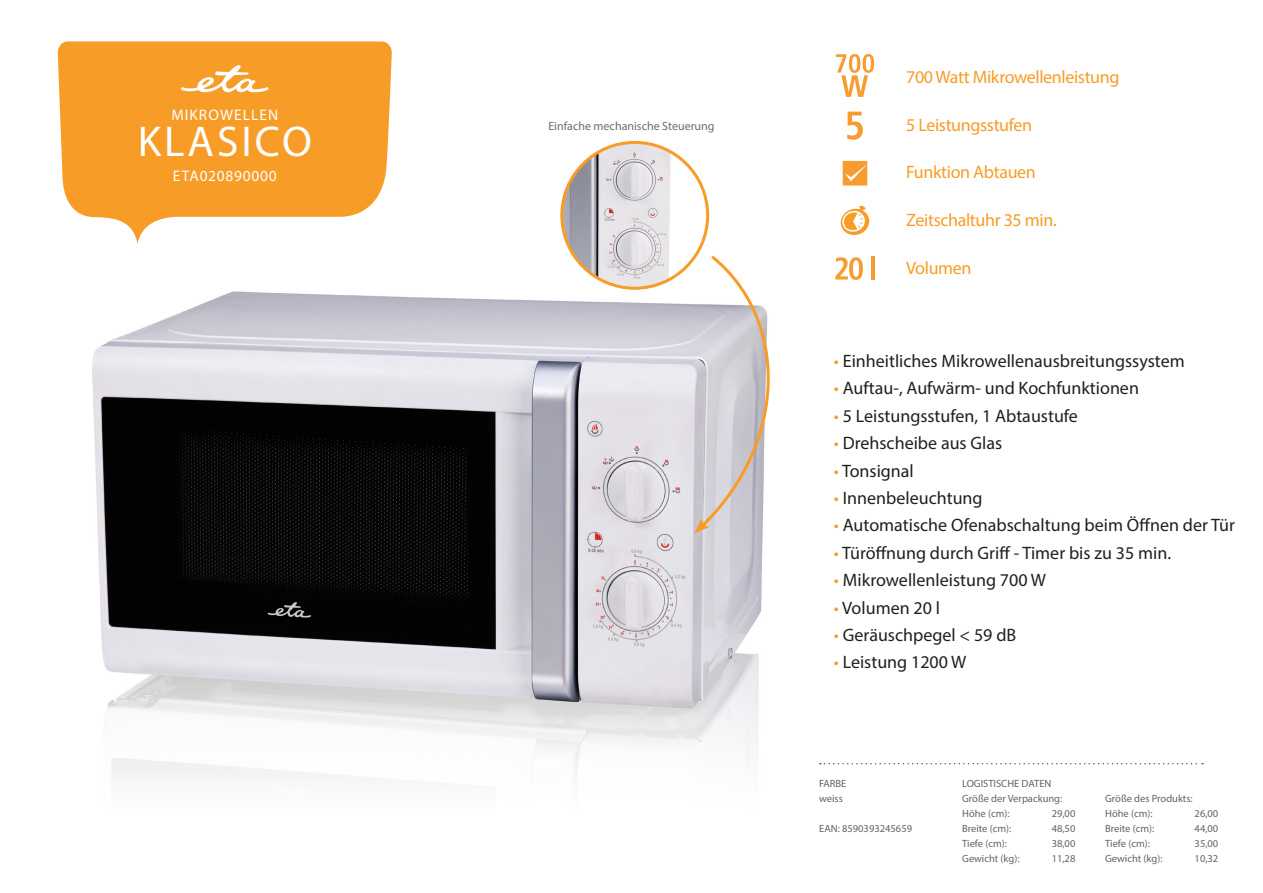
<style>
.page{position:relative;width:1263px;height:893px;background:#fff}
.page>*{position:absolute;margin:0;border:0;box-sizing:border-box;transform-origin:0 0}
.t1{font:43.2px "Myriad Pro";letter-spacing:.07em;color:#fff}
.t2{font:18px "Myriad Pro";color:#231f20}
.t3{font:18px "Myriad Pro";letter-spacing:-.02em;color:#f89c28}
.t4{font:15.45px "Myriad Pro";letter-spacing:.05em;color:#fff}
.t5{font:15.45px "Myriad Pro";letter-spacing:.07em;color:#fff}
.t6{font:12px "Myriad Pro";color:#6c6d70}
.t7{font:10.5px "Myriad Pro";color:#636366}
.s1{color:#f89c28}
</style>
<div class="page">
<img style="left:92px;top:288px;width:671px;height:491px">
<svg style="left:58px;top:41px;width:334px;height:203px;fill:#f89c28"></svg>
<svg style="left:820px;top:763px;width:383px;height:1px"></svg>
<svg style="left:181px;top:65px;width:87px;height:27px"></svg>
<svg style="left:843px;top:161px;width:24px;height:25px"></svg>
<svg style="left:836px;top:54px;width:38px;height:43px"></svg>
<svg style="left:847px;top:112px;width:16px;height:28px"></svg>
<svg style="left:835px;top:257px;width:28px;height:23px"></svg>
<hr style="left:871px;top:256px;width:3px;height:24px;background:#f89b31">
<svg style="left:840px;top:209px;width:30px;height:26px"></svg>
<svg style="left:842px;top:211px;width:23px;height:21px"></svg>
<svg style="left:844px;top:206px;width:22px;height:26px"></svg>
<svg style="left:694px;top:253px;width:76px;height:281px"></svg>
<img style="left:563px;top:142px;width:131px;height:146px">
<div style="left:560px;top:141px;width:149px;height:149px;border:3px solid #f89c28;border-radius:50%"></div>
<p class="t5" style="left:171px;top:105px;width:108px">MIKROWELLEN</p>
<p class="t1" style="left:138px;top:115px;width:176px">KLASICO</p>
<p class="t4" style="left:173px;top:167px;width:105px">ETA020890000</p>
<p class="t6" style="left:548px;top:119px;width:168px">Einfache mechanische Steuerung</p>
<p class="t3" style="left:906px;top:66px;width:215px">700 Watt Mikrowellenleistung</p>
<p class="t3" style="left:906px;top:114px;width:127px">5 Leistungsstufen</p>
<p class="t3" style="left:906px;top:161px;width:131px">Funktion Abtauen</p>
<p class="t3" style="left:906px;top:209px;width:152px">Zeitschaltuhr 35 min.</p>
<p class="t3" style="left:906px;top:256px;width:67px">Volumen</p>
<p class="t2" style="left:834px;top:350px;width:352px"><span class="s1">•</span> Einheitliches Mikrowellenausbreitungssystem</p>
<p class="t2" style="left:834px;top:377px;width:307px"><span class="s1">•</span> Auftau-, Aufwärm- und Kochfunktionen</p>
<p class="t2" style="left:834px;top:405px;width:246px"><span class="s1">•</span> 5 Leistungsstufen, 1 Abtaustufe</p>
<p class="t2" style="left:834px;top:432px;width:170px"><span class="s1">•</span> Drehscheibe aus Glas</p>
<p class="t2" style="left:834px;top:459px;width:81px"><span class="s1">•</span> Tonsignal</p>
<p class="t2" style="left:834px;top:487px;width:150px"><span class="s1">•</span> Innenbeleuchtung</p>
<p class="t2" style="left:834px;top:514px;width:402px"><span class="s1">•</span> Automatische Ofenabschaltung beim Öffnen der Tür</p>
<p class="t2" style="left:834px;top:542px;width:339px"><span class="s1">•</span> Türöffnung durch Griff - Timer bis zu 35 min.</p>
<p class="t2" style="left:834px;top:569px;width:214px"><span class="s1">•</span> Mikrowellenleistung 700 W</p>
<p class="t2" style="left:834px;top:596px;width:108px"><span class="s1">•</span> Volumen 20 l</p>
<p class="t2" style="left:834px;top:624px;width:184px"><span class="s1">•</span> Geräuschpegel &lt; 59 dB</p>
<p class="t2" style="left:834px;top:651px;width:134px"><span class="s1">•</span> Leistung 1200 W</p>
<p class="t7" style="left:819px;top:777px;width:29px">FARBE</p>
<p class="t7" style="left:819px;top:792px;width:25px">weiss</p>
<p class="t7" style="left:819px;top:822px;width:94px">EAN: 8590393245659</p>
<p class="t7" style="left:962px;top:777px;width:91px">LOGISTISCHE DATEN</p>
<p class="t7" style="left:962px;top:792px;width:102px">Größe der Verpackung:</p>
<p class="t7" style="left:962px;top:807px;width:49px">Höhe (cm):</p>
<p class="t7" style="left:1052px;top:807px;width:25px">29,00</p>
<p class="t7" style="left:962px;top:822px;width:51px">Breite (cm):</p>
<p class="t7" style="left:1052px;top:822px;width:25px">48,50</p>
<p class="t7" style="left:962px;top:837px;width:46px">Tiefe (cm):</p>
<p class="t7" style="left:1052px;top:837px;width:25px">38,00</p>
<p class="t7" style="left:962px;top:852px;width:59px">Gewicht (kg):</p>
<p class="t7" style="left:1052px;top:852px;width:25px">11,28</p>
<p class="t7" style="left:1105px;top:792px;width:89px">Größe des Produkts:</p>
<p class="t7" style="left:1105px;top:807px;width:49px">Höhe (cm):</p>
<p class="t7" style="left:1195px;top:807px;width:25px">26,00</p>
<p class="t7" style="left:1105px;top:822px;width:51px">Breite (cm):</p>
<p class="t7" style="left:1195px;top:822px;width:25px">44,00</p>
<p class="t7" style="left:1105px;top:837px;width:46px">Tiefe (cm):</p>
<p class="t7" style="left:1195px;top:837px;width:25px">35,00</p>
<p class="t7" style="left:1105px;top:852px;width:59px">Gewicht (kg):</p>
<p class="t7" style="left:1195px;top:852px;width:25px">10,32</p>
</div>
